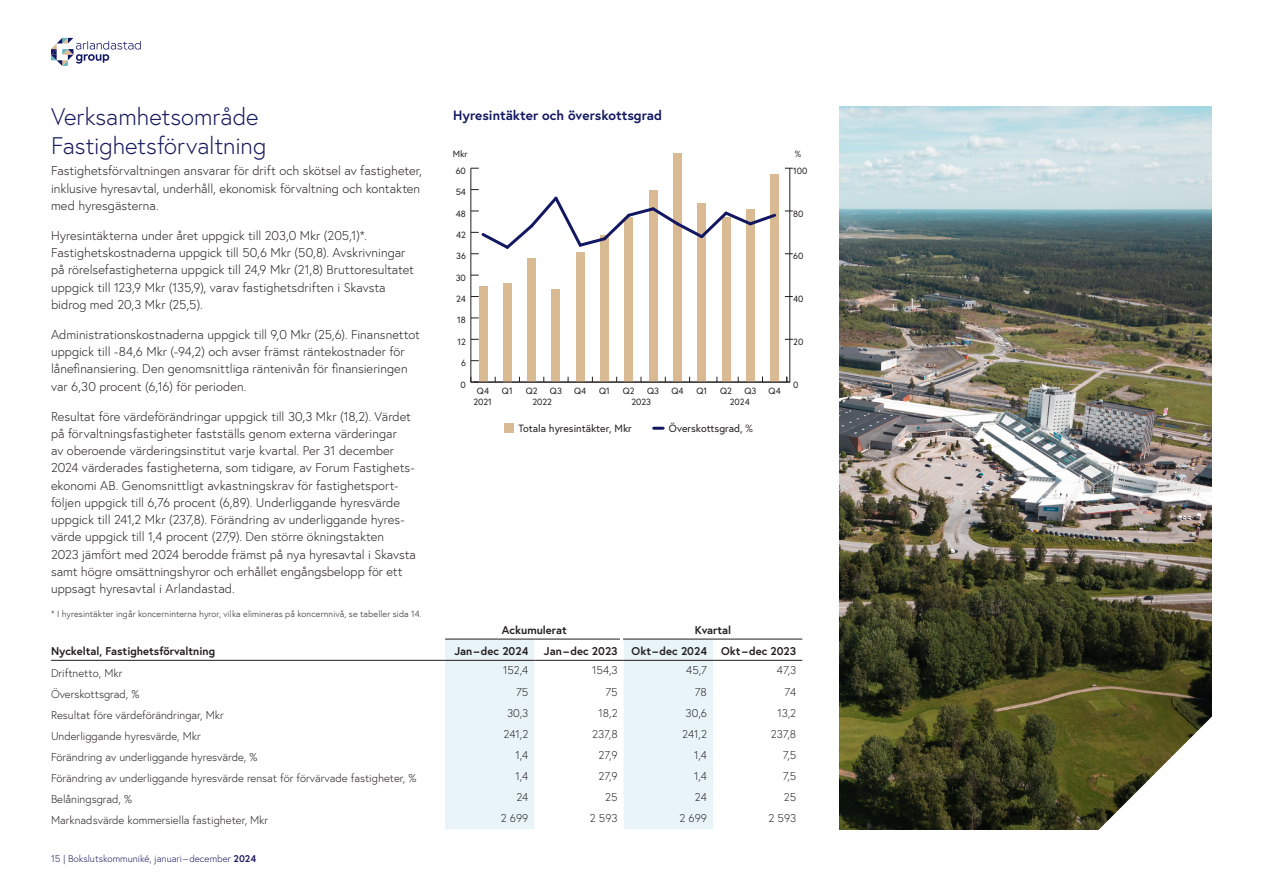
<style>
.page{position:relative;width:1263px;height:893px;background:#fff}
.page>*{position:absolute;margin:0;border:0;box-sizing:border-box;transform-origin:0 0}
.H1_1_-_Midnight_Blue_-_16pkt{font:300 24px/28.8px "Europa";color:#171a5c}
.t1{font:700 13.5px "Europa";color:#121761}
.Brödtext{font:300 12.75px/17.2px "Europa";color:#231f20}
.Text_tabell___Light{font:300 11.25px "Europa";color:#231f20}
.Text_tabell___Bold{font:700 11.25px "Europa";color:#231f20}
.t2{font:10.5px "Europa";color:#231f20}
.t3{font:300 9.75px "Europa";color:#171a5c}
.Brödtext-2{font:300 9px "Europa";letter-spacing:.01em;color:#231f20}
.t4{font:9px "Europa";color:#231f20}
.s1{font-weight:700}
</style>
<div class="page">
<img style="left:839px;top:106px;width:373px;height:723px">
<svg style="left:1035px;top:665px;width:177px;height:165px"></svg>
<hr style="left:470px;top:168px;width:1px;height:214px;background:#231f20">
<svg style="left:470px;top:377px;width:9px;height:5px"></svg>
<div style="left:479px;top:286px;width:8px;height:96px;background:#d9ba92"></div>
<div style="left:503px;top:283px;width:9px;height:99px;background:#d9ba92"></div>
<div style="left:527px;top:258px;width:9px;height:124px;background:#d9ba92"></div>
<div style="left:552px;top:289px;width:8px;height:93px;background:#d9ba92"></div>
<div style="left:576px;top:252px;width:8px;height:130px;background:#d9ba92"></div>
<div style="left:600px;top:235px;width:9px;height:147px;background:#d9ba92"></div>
<div style="left:625px;top:218px;width:8px;height:164px;background:#d9ba92"></div>
<div style="left:649px;top:190px;width:8px;height:192px;background:#d9ba92"></div>
<div style="left:673px;top:154px;width:9px;height:228px;background:#d9ba92"></div>
<div style="left:697px;top:203px;width:9px;height:179px;background:#d9ba92"></div>
<div style="left:722px;top:217px;width:8px;height:165px;background:#d9ba92"></div>
<div style="left:746px;top:210px;width:9px;height:172px;background:#d9ba92"></div>
<div style="left:770px;top:174px;width:9px;height:208px;background:#d9ba92"></div>
<hr style="left:470px;top:382px;width:320px;height:1px;background:#231f20">
<div style="left:505px;top:423px;width:9px;height:10px;background:#d9ba92"></div>
<svg style="left:654px;top:427px;width:9px;height:3px"></svg>
<hr style="left:789px;top:168px;width:1px;height:214px;background:#231f20">
<svg style="left:471px;top:189px;width:305px;height:65px"></svg>
<div style="left:445px;top:640px;width:89px;height:189px;background:#e9f4f8"></div>
<hr style="left:534px;top:639px;width:90px;height:1px;background:#231f20">
<hr style="left:713px;top:639px;width:89px;height:1px;background:#231f20">
<hr style="left:445px;top:639px;width:89px;height:1px;background:#231f20">
<hr style="left:51px;top:660px;width:394px;height:1px;background:#231f20">
<hr style="left:445px;top:660px;width:89px;height:1px;background:#231f20">
<hr style="left:534px;top:660px;width:90px;height:1px;background:#231f20">
<hr style="left:713px;top:660px;width:89px;height:1px;background:#231f20">
<div style="left:621px;top:638px;width:92px;height:191px;background:#e9f4f8"></div>
<svg style="left:51px;top:38px;width:90px;height:28px"></svg>
<p class="H1_1_-_Midnight_Blue_-_16pkt" style="left:51px;top:102px;width:217px">Verksamhetsområde<br>Fastighetsförvaltning</p>
<p class="Brödtext" style="left:51px;top:162px;width:372px">Fastighetsförvaltningen ansvarar för drift och skötsel av fastigheter, inklusive hyresavtal, underhåll, ekonomisk förvaltning och kontakten med hyresgästerna.</p>
<p class="Brödtext" style="left:51px;top:227px;width:365px">Hyresintäkterna under året uppgick till 203,0 Mkr (205,1)*.<br>Fastighetskostnaderna uppgick till 50,6 Mkr (50,8). Avskrivningar på rörelsefastigheterna uppgick till 24,9 Mkr (21,8) Bruttoresultatet uppgick till 123,9 Mkr (135,9), varav fastighetsdriften i Skavsta bidrog med 20,3 Mkr (25,5).</p>
<p class="Brödtext" style="left:51px;top:326px;width:370px">Administrationskostnaderna uppgick till 9,0 Mkr (25,6). Finansnettot uppgick till -84,6 Mkr (-94,2) och avser främst räntekostnader för lånefinansiering. Den genomsnittliga räntenivån för finansieringen var 6,30 procent (6,16) för perioden.</p>
<p class="Brödtext" style="left:51px;top:407px;width:366px">Resultat före värdeförändringar uppgick till 30,3 Mkr (18,2). Värdet på förvaltningsfastigheter fastställs genom externa värderingar<br>av oberoende värderingsinstitut varje kvartal. Per 31 december 2024 värderades fastigheterna, som tidigare, av Forum Fastighets&shy;ekonomi AB. Genomsnittligt avkastningskrav för fastighetsport&shy;följen uppgick till 6,76 procent (6,89). Underliggande hyresvärde uppgick till 241,2 Mkr (237,8). Förändring av underliggande hyres&shy;värde uppgick till 1,4 procent (27,9). Den större ökningstakten<br>2023 jämfört med 2024 berodde främst på nya hyresavtal i Skavsta samt högre omsättningshyror och erhållet engångsbelopp för ett uppsagt hyresavtal i Arlandastad.</p>
<p class="Brödtext-2" style="left:51px;top:608px;width:372px">* I hyresintäkter ingår koncerninterna hyror, vilka elimineras på koncernnivå, se tabeller sida 14.</p>
<p class="t1" style="left:453px;top:106px;width:210px">Hyresintäkter och överskottsgrad</p>
<p class="t4" style="left:453px;top:148px;width:16px">Mkr</p>
<p class="t4" style="left:456px;top:165px;width:12px">60</p>
<p class="t4" style="left:456px;top:186px;width:12px">54</p>
<p class="t4" style="left:456px;top:208px;width:12px">48</p>
<p class="t4" style="left:456px;top:229px;width:11px">42</p>
<p class="t4" style="left:456px;top:250px;width:11px">36</p>
<p class="t4" style="left:456px;top:272px;width:12px">30</p>
<p class="t4" style="left:456px;top:293px;width:11px">24</p>
<p class="t4" style="left:457px;top:315px;width:10px">18</p>
<p class="t4" style="left:457px;top:336px;width:10px">12</p>
<p class="t4" style="left:461px;top:357px;width:6px">6</p>
<p class="t4" style="left:461px;top:379px;width:7px">0</p>
<p class="t4" style="left:477px;top:385px;width:14px">Q4</p>
<p class="t4" style="left:502px;top:385px;width:12px">Q1</p>
<p class="t4" style="left:526px;top:385px;width:13px">Q2</p>
<p class="t4" style="left:550px;top:385px;width:14px">Q3</p>
<p class="t4" style="left:574px;top:385px;width:14px">Q4</p>
<p class="t4" style="left:599px;top:385px;width:12px">Q1</p>
<p class="t4" style="left:623px;top:385px;width:13px">Q2</p>
<p class="t4" style="left:647px;top:385px;width:14px">Q3</p>
<p class="t4" style="left:671px;top:385px;width:14px">Q4</p>
<p class="t4" style="left:696px;top:385px;width:12px">Q1</p>
<p class="t4" style="left:720px;top:385px;width:13px">Q2</p>
<p class="t4" style="left:744px;top:385px;width:14px">Q3</p>
<p class="t4" style="left:768px;top:385px;width:14px">Q4</p>
<p class="t4" style="left:473px;top:396px;width:20px">2021</p>
<p class="t4" style="left:532px;top:396px;width:21px">2022</p>
<p class="t4" style="left:631px;top:396px;width:21px">2023</p>
<p class="t4" style="left:730px;top:396px;width:21px">2024</p>
<p class="t2" style="left:518px;top:421px;width:115px">Totala hyresintäkter, Mkr</p>
<p class="t2" style="left:669px;top:421px;width:85px">Överskottsgrad, %</p>
<p class="t4" style="left:795px;top:148px;width:8px">%</p>
<p class="t4" style="left:793px;top:165px;width:16px">100</p>
<p class="t4" style="left:793px;top:208px;width:12px">80</p>
<p class="t4" style="left:793px;top:250px;width:12px">60</p>
<p class="t4" style="left:793px;top:293px;width:12px">40</p>
<p class="t4" style="left:793px;top:336px;width:12px">20</p>
<p class="t4" style="left:793px;top:379px;width:7px">0</p>
<p class="Text_tabell___Bold" style="left:502px;top:622px;width:66px">Ackumulerat</p>
<p class="Text_tabell___Bold" style="left:695px;top:622px;width:38px">Kvartal</p>
<p class="Text_tabell___Bold" style="left:51px;top:643px;width:166px">Nyckeltal, Fastighetsförvaltning</p>
<p class="Text_tabell___Bold" style="left:454px;top:643px;width:75px">Jan–dec 2024</p>
<p class="Text_tabell___Bold" style="left:544px;top:643px;width:75px">Jan–dec 2023</p>
<p class="Text_tabell___Bold" style="left:632px;top:643px;width:77px">Okt –dec 2024</p>
<p class="Text_tabell___Bold" style="left:721px;top:643px;width:77px">Okt –dec 2023</p>
<p class="Text_tabell___Light" style="left:51px;top:665px;width:73px">Driftnetto, Mkr</p>
<p class="Text_tabell___Light" style="left:503px;top:663px;width:27px">152,4</p>
<p class="Text_tabell___Light" style="left:592px;top:663px;width:27px">154,3</p>
<p class="Text_tabell___Light" style="left:686px;top:663px;width:22px">45,7</p>
<p class="Text_tabell___Light" style="left:777px;top:663px;width:21px">47,3</p>
<p class="Text_tabell___Light" style="left:51px;top:687px;width:90px">Överskottsgrad, %</p>
<p class="Text_tabell___Light" style="left:516px;top:684px;width:14px">75</p>
<p class="Text_tabell___Light" style="left:605px;top:684px;width:14px">75</p>
<p class="Text_tabell___Light" style="left:695px;top:684px;width:14px">78</p>
<p class="Text_tabell___Light" style="left:784px;top:684px;width:13px">74</p>
<p class="Text_tabell___Light" style="left:51px;top:708px;width:174px">Resultat före värdeförändringar, Mkr</p>
<p class="Text_tabell___Light" style="left:507px;top:706px;width:23px">30,3</p>
<p class="Text_tabell___Light" style="left:598px;top:706px;width:21px">18,2</p>
<p class="Text_tabell___Light" style="left:686px;top:706px;width:23px">30,6</p>
<p class="Text_tabell___Light" style="left:777px;top:706px;width:20px">13,2</p>
<p class="Text_tabell___Light" style="left:51px;top:729px;width:151px">Underliggande hyresvärde, Mkr</p>
<p class="Text_tabell___Light" style="left:503px;top:727px;width:26px">241,2</p>
<p class="Text_tabell___Light" style="left:592px;top:727px;width:27px">237,8</p>
<p class="Text_tabell___Light" style="left:682px;top:727px;width:26px">241,2</p>
<p class="Text_tabell___Light" style="left:771px;top:727px;width:27px">237,8</p>
<p class="Text_tabell___Light" style="left:51px;top:750px;width:208px">Förändring av underliggande hyresvärde, %</p>
<p class="Text_tabell___Light" style="left:515px;top:748px;width:14px">1,4</p>
<p class="Text_tabell___Light" style="left:598px;top:748px;width:21px">27,9</p>
<p class="Text_tabell___Light" style="left:694px;top:748px;width:14px">1,4</p>
<p class="Text_tabell___Light" style="left:783px;top:748px;width:15px">7,5</p>
<p class="Text_tabell___Light" style="left:51px;top:771px;width:367px">Förändring av underliggande hyresvärde rensat för förvärvade fastigheter, %</p>
<p class="Text_tabell___Light" style="left:515px;top:769px;width:14px">1,4</p>
<p class="Text_tabell___Light" style="left:598px;top:769px;width:21px">27,9</p>
<p class="Text_tabell___Light" style="left:694px;top:769px;width:14px">1,4</p>
<p class="Text_tabell___Light" style="left:783px;top:769px;width:15px">7,5</p>
<p class="Text_tabell___Light" style="left:51px;top:792px;width:83px">Belåningsgrad, %</p>
<p class="Text_tabell___Light" style="left:516px;top:790px;width:14px">24</p>
<p class="Text_tabell___Light" style="left:605px;top:790px;width:14px">25</p>
<p class="Text_tabell___Light" style="left:695px;top:790px;width:14px">24</p>
<p class="Text_tabell___Light" style="left:784px;top:790px;width:14px">25</p>
<p class="Text_tabell___Light" style="left:51px;top:813px;width:219px">Marknadsvärde kommersiella fastigheter, Mkr</p>
<p class="Text_tabell___Light" style="left:501px;top:811px;width:29px">2 699</p>
<p class="Text_tabell___Light" style="left:590px;top:811px;width:29px">2 593</p>
<p class="Text_tabell___Light" style="left:679px;top:811px;width:29px">2 699</p>
<p class="Text_tabell___Light" style="left:768px;top:811px;width:29px">2 593</p>
<p class="t3" style="left:51px;top:852px;width:207px">15 | Bokslutskommuniké, januari –december <span class="s1">2024</span></p>
</div>
